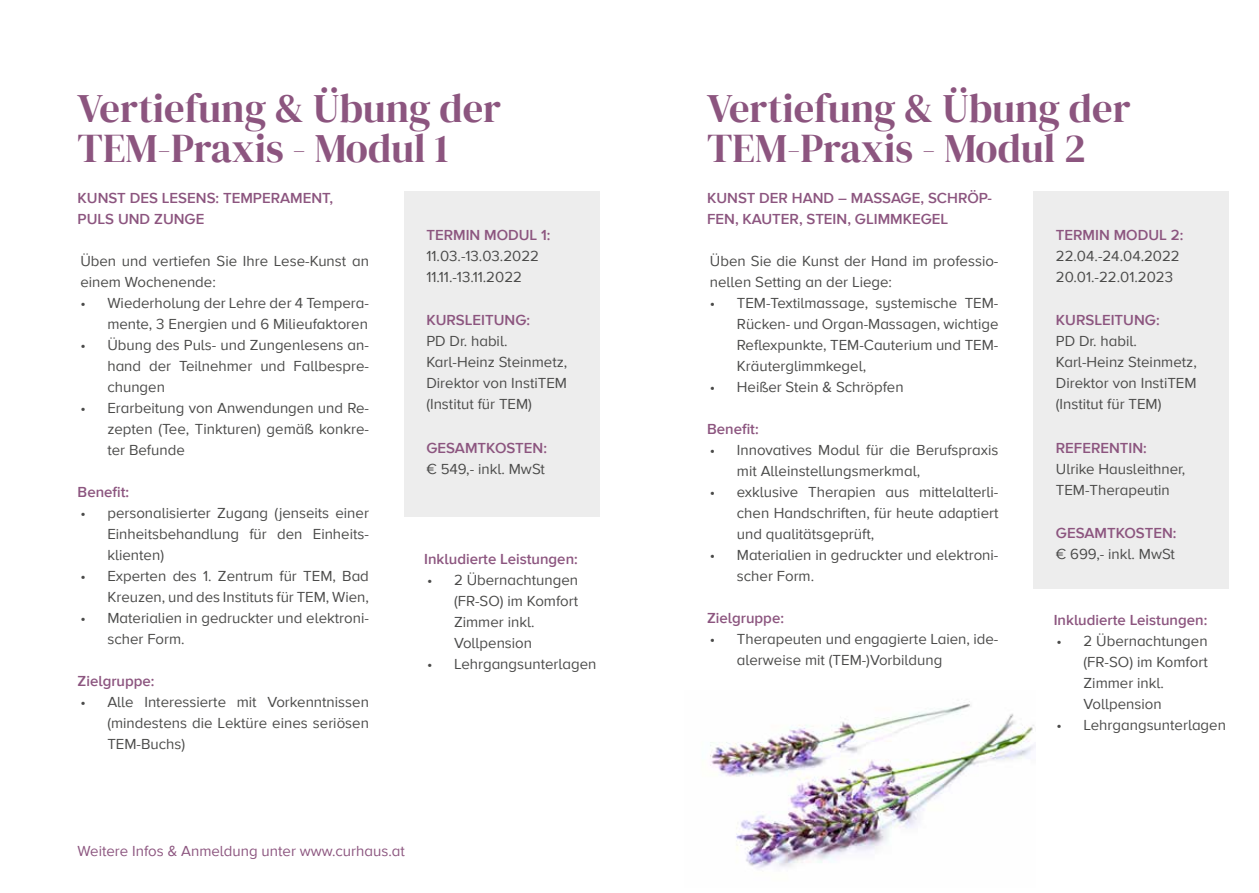
<style>
.page{position:relative;width:1259px;height:893px;background:#fff}
.page>*{position:absolute;margin:0;border:0;box-sizing:border-box;transform-origin:0 0}
.t1{font:40.5px/40.5px "DM Serif Display";color:#8c557f}
.t2{font:15px/21px "Proxima Nova A";color:#4a4a49}
.t3{font:600 15px/21px "Proxima Nova A";color:#8c557f}
.t4{font:15px "Proxima Nova A";color:#8c557f}
</style>
<div class="page">
<img style="left:710px;top:701px;width:325px;height:168px">
<div style="left:404px;top:191px;width:196px;height:326px;background:#ededed"></div>
<div style="left:1033px;top:191px;width:196px;height:398px;background:#ededed"></div>
<h1 class="t1" style="left:78px;top:88px;width:425px">Vertiefung &amp; Übung der<br>TEM-Praxis - Modul 1</h1>
<p class="t3" style="left:78px;top:187px;width:257px">KUNST DES LESENS: TEMPERAMENT,<br>PULS UND ZUNGE</p>
<p class="t2" style="left:80px;top:250px;width:290px">Üben und vertiefen Sie Ihre Lese-Kunst an einem Wochenende:</p>
<p class="t2" style="left:80px;top:292px;width:290px;text-align:right">• Wiederholung der Lehre der 4 Tempera&shy;mente, 3 Energien und 6 Milieufaktoren</p>
<p class="t2" style="left:107px;top:334px;width:263px;text-align:justify;text-indent:-27px">• Übung des Puls- und Zungenlesens an&shy;hand der Teilnehmer und Fallbespre&shy;chungen</p>
<p class="t2" style="left:107px;top:397px;width:263px;text-align:justify;text-indent:-27px">• Erarbeitung von Anwendungen und Re&shy;zepten (Tee, Tinkturen) gemäß konkre&shy;ter Befunde</p>
<p class="t3" style="left:78px;top:481px;width:53px">Benefit:</p>
<p class="t2" style="left:107px;top:502px;width:263px;text-align:justify;text-indent:-27px">• personalisierter Zugang (jenseits einer Einheitsbehandlung für den Einheits&shy;klienten)</p>
<p class="t2" style="left:80px;top:565px;width:290px;text-align:right">• Experten des 1. Zentrum für TEM, Bad<br>Kreuzen, und des Instituts für TEM, Wien,</p>
<p class="t2" style="left:107px;top:607px;width:263px;text-indent:-27px">• Materialien in gedruckter und elektroni&shy;scher Form.</p>
<p class="t3" style="left:78px;top:670px;width:78px">Zielgruppe:</p>
<p class="t2" style="left:107px;top:691px;width:263px;text-align:justify;text-indent:-27px">• Alle Interessierte mit Vorkenntnissen (mindestens die Lektüre eines seriösen TEM-Buchs)</p>
<p class="t3" style="left:426px;top:224px;width:126px">TERMIN MODUL 1:</p>
<p class="t2" style="left:426px;top:244px;width:114px">11.03.-13.03.2022<br>11.11.-13.11.2022</p>
<p class="t3" style="left:426px;top:309px;width:105px">KURSLEITUNG:</p>
<p class="t2" style="left:426px;top:330px;width:142px">PD Dr. habil.<br>Karl-Heinz Steinmetz,<br>Direktor von InstiTEM (Institut für TEM)</p>
<p class="t3" style="left:426px;top:437px;width:122px">GESAMTKOSTEN:</p>
<p class="t2" style="left:426px;top:457px;width:120px">€ 549,- inkl. MwSt</p>
<p class="t3" style="left:424px;top:548px;width:155px">Inkludierte Leistungen:</p>
<p class="t2" style="left:454px;top:568px;width:126px;text-indent:-27px">• 2 Übernachtungen (FR-SO) im Komfort<br>Zimmer inkl.<br>Vollpension</p>
<p class="t2" style="left:427px;top:652px;width:171px">• Lehrgangsunterlagen</p>
<p class="t4" style="left:78px;top:840px;width:329px">Weitere Infos &amp; Anmeldung unter www.curhaus.at</p>
<h1 class="t1" style="left:707px;top:88px;width:425px">Vertiefung &amp; Übung der<br>TEM-Praxis - Modul 2</h1>
<p class="t3" style="left:707px;top:187px;width:286px">KUNST DER HAND – MASSAGE, SCHRÖP-<br>FEN, KAUTER, STEIN, GLIMMKEGEL</p>
<p class="t2" style="left:710px;top:250px;width:290px">Üben Sie die Kunst der Hand im professio&shy;nellen Setting an der Liege:</p>
<p class="t2" style="left:737px;top:292px;width:263px;text-align:justify;text-indent:-27px">• TEM-Textilmassage, systemische TEM-Rücken- und Organ-Massagen, wichtige Reflexpunkte, TEM-Cauterium und TEM-Kräuterglimmkegel,</p>
<p class="t2" style="left:710px;top:376px;width:195px">• Heißer Stein &amp; Schröpfen</p>
<p class="t3" style="left:707px;top:418px;width:53px">Benefit:</p>
<p class="t2" style="left:737px;top:439px;width:263px;text-indent:-27px">• Innovatives Modul für die Berufspraxis mit Alleinstellungsmerkmal,</p>
<p class="t2" style="left:737px;top:481px;width:263px;text-align:justify;text-indent:-27px">• exklusive Therapien aus mittelalterli&shy;chen Handschriften, für heute adaptiert und qualitätsgeprüft,</p>
<p class="t2" style="left:737px;top:544px;width:263px;text-indent:-27px">• Materialien in gedruckter und elektroni&shy;scher Form.</p>
<p class="t3" style="left:707px;top:607px;width:78px">Zielgruppe:</p>
<p class="t2" style="left:737px;top:628px;width:263px;text-indent:-27px">• Therapeuten und engagierte Laien, ide&shy;alerweise mit (TEM-)Vorbildung</p>
<p class="t3" style="left:1056px;top:224px;width:129px">TERMIN MODUL 2:</p>
<p class="t2" style="left:1056px;top:244px;width:125px">22.04.-24.04.2022<br>20.01.-22.01.2023</p>
<p class="t3" style="left:1056px;top:309px;width:105px">KURSLEITUNG:</p>
<p class="t2" style="left:1056px;top:330px;width:142px">PD Dr. habil.<br>Karl-Heinz Steinmetz,<br>Direktor von InstiTEM (Institut für TEM)</p>
<p class="t3" style="left:1056px;top:437px;width:93px">REFERENTIN:</p>
<p class="t2" style="left:1056px;top:457px;width:131px">Ulrike Hausleithner,<br>TEM-Therapeutin</p>
<p class="t3" style="left:1056px;top:522px;width:122px">GESAMTKOSTEN:</p>
<p class="t2" style="left:1056px;top:543px;width:121px">€ 699,- inkl. MwSt</p>
<p class="t3" style="left:1053px;top:609px;width:155px">Inkludierte Leistungen:</p>
<p class="t2" style="left:1083px;top:630px;width:126px;text-indent:-27px">• 2 Übernachtungen (FR-SO) im Komfort<br>Zimmer inkl.<br>Vollpension</p>
<p class="t2" style="left:1056px;top:714px;width:171px">• Lehrgangsunterlagen</p>
</div>
